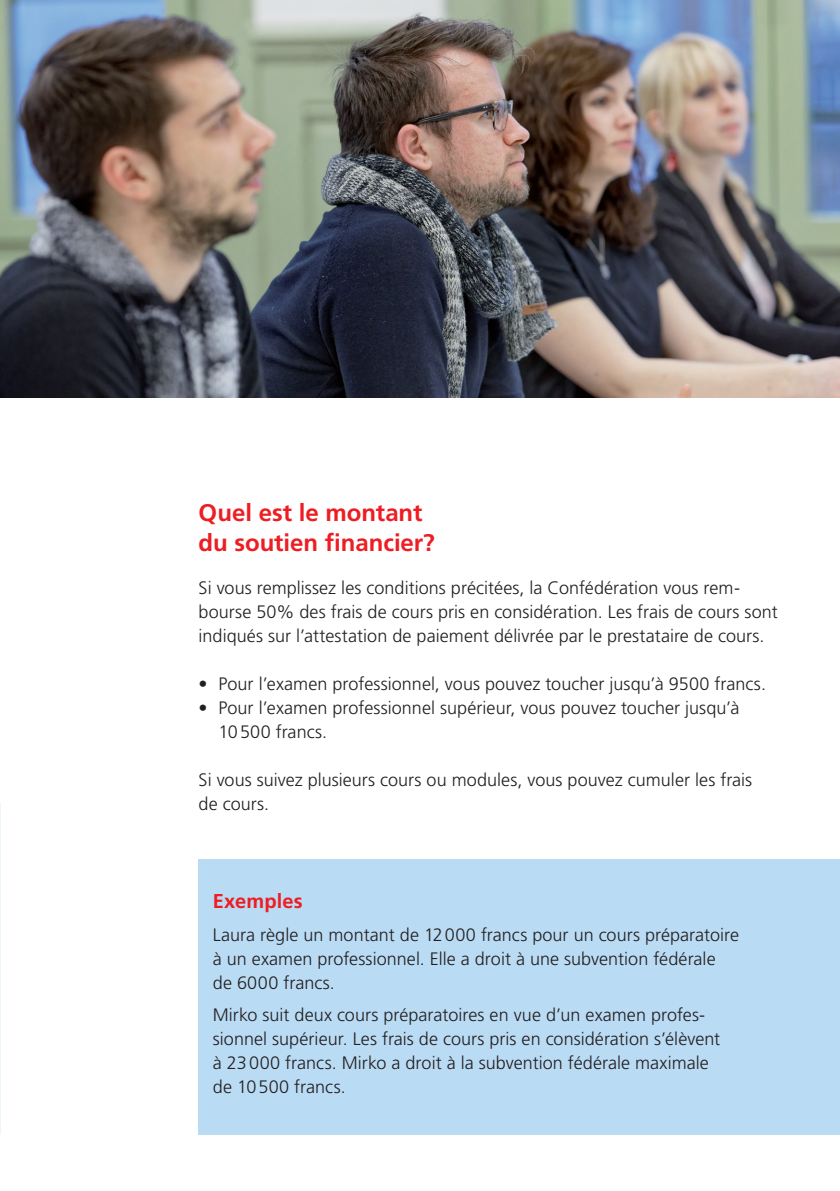
<style>
.page{position:relative;width:840px;height:1191px;background:#fff}
.page>*{position:absolute;margin:0;border:0;box-sizing:border-box;transform-origin:0 0}
.t1{font:700 24px/30px "Frutiger LT Std";color:#ee1d23}
.t2{font:700 20px "Frutiger LT Std";letter-spacing:.01em;color:#ee1d23}
.t3{font:300 18px/24px "Frutiger LT Std";letter-spacing:.005em;color:#231f20}
</style>
<div class="page">
<div style="left:198px;top:859px;width:641px;height:275px;background:#b9dbf3"></div>
<img style="left:0;top:0;width:839px;height:397px">
<p class="t1" style="left:198px;top:497px;width:237px">Quel est le montant du soutien financier?</p>
<p class="t3" style="left:198px;top:576px;width:580px">Si vous remplissez les conditions précitées, la Confédération vous rem&shy;bourse 50% des frais de cours pris en considération. Les frais de cours sont indiqués sur l’attestation de paiement délivrée par le prestataire de cours.</p>
<p class="t3" style="left:198px;top:672px;width:568px">• Pour l’examen professionnel, vous pouvez toucher jusqu’à 9500 francs.</p>
<p class="t3" style="left:218px;top:696px;width:522px;text-indent:-20px">• Pour l’examen professionnel supérieur, vous pouvez toucher jusqu’à<br>10500 francs.</p>
<p class="t3" style="left:198px;top:768px;width:555px">Si vous suivez plusieurs cours ou modules, vous pouvez cumuler les frais de cours.</p>
<p class="t2" style="left:213px;top:889px;width:91px">Exemples</p>
<p class="t3" style="left:213px;top:922px;width:527px">Laura règle un montant de 12000 francs pour un cours préparatoire à un examen professionnel. Elle a droit à une subvention fédérale de 6000 francs.</p>
<p class="t3" style="left:213px;top:1003px;width:508px">Mirko suit deux cours préparatoires en vue d’un examen profes&shy;sionnel supérieur. Les frais de cours pris en considération s’élèvent à 23000 francs. Mirko a droit à la subvention fédérale maximale de 10500 francs.</p>
</div>
